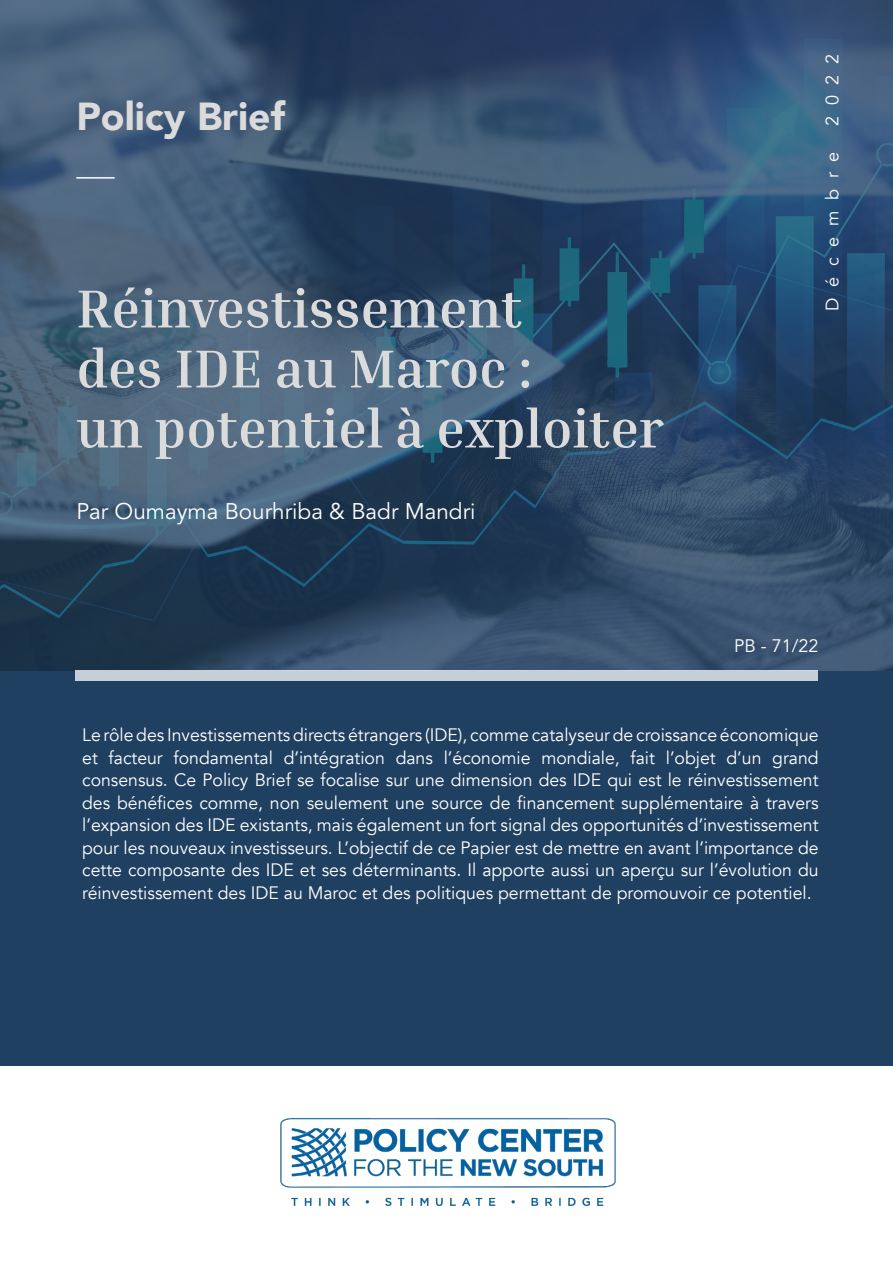
<style>
.page{position:relative;width:893px;height:1263px;background:#fff}
.page>*{position:absolute;margin:0;border:0;box-sizing:border-box;transform-origin:0 0}
.t1{font:700 54px/60px "Inria Serif";color:#dbdbdb}
.t2{font:900 39px "Avenir";color:#dbdbdb}
.t3{font:22.5px "Avenir LT Std";color:#fff}
.t4{font:18px/22.5px "Avenir";color:#fff;text-align:justify}
.t5{font:18px "Avenir LT Std";color:#fff}
.t6{font:18px "Avenir";letter-spacing:.59em;color:#fff}
</style>
<div class="page">
<div style="left:0;top:0;width:893px;height:1065px;background:#1f4060"></div>
<img style="left:0;top:0;width:893px;height:671px">
<img style="left:280px;top:1118px;width:336px;height:88px">
<hr style="left:76px;top:177px;width:39px;height:2px;background:#fff">
<div style="left:75px;top:671px;width:743px;height:10px;background:#c6cfd7"></div>
<h2 class="t2" style="left:76px;top:83px;width:210px">Policy Brief</h2>
<h1 class="t1" style="left:76px;top:278px;width:589px">Réinvestissement<br>des IDE au Maroc :<br>un potentiel à exploiter</h1>
<p class="t3" style="left:76px;top:498px;width:401px">Par Oumayma Bourhriba &amp; Badr Mandri</p>
<p class="t4" style="left:821px;top:126px;width:73px;rotate:-90deg">2022</p>
<p class="t6" style="left:821px;top:310px;width:160px;rotate:-90deg">Décembre</p>
<p class="t5" style="left:734px;top:636px;width:86px">PB - 71/22</p>
<p class="t4" style="left:82px;top:724px;width:738px">Le rôle des Investissements directs étrangers (IDE), comme catalyseur de croissance économique et facteur fondamental d’intégration dans l’économie mondiale, fait l’objet d’un grand consensus. Ce Policy Brief se focalise sur une dimension des IDE qui est le réinvestissement des bénéfices comme, non seulement une source de financement supplémentaire à travers l’expansion des IDE existants, mais également un fort signal des opportunités d’investissement pour les nouveaux investisseurs. L’objectif de ce Papier est de mettre en avant l’importance de cette composante des IDE et ses déterminants. Il apporte aussi un aperçu sur l’évolution du réinvestissement des IDE au Maroc et des politiques permettant de promouvoir ce potentiel.</p>
</div>
